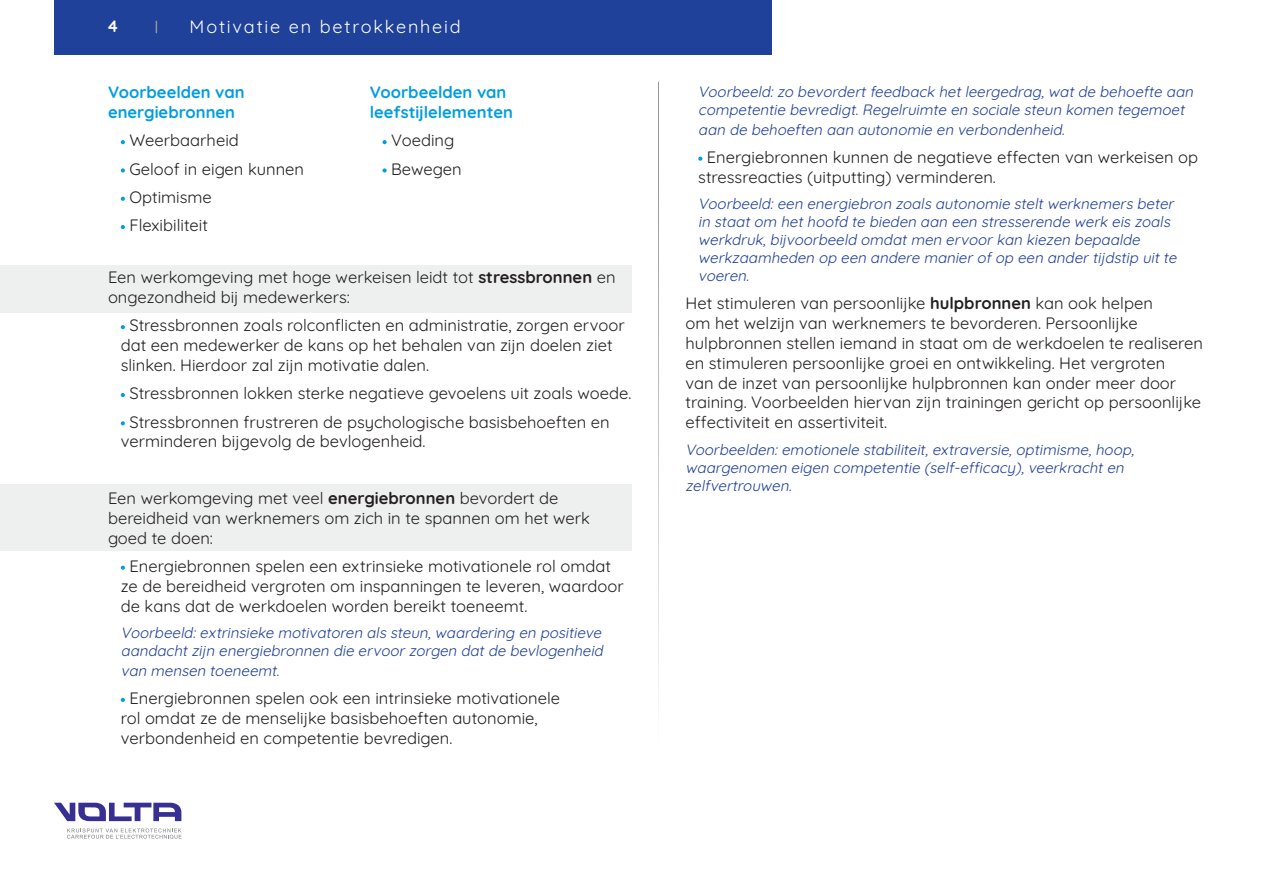
<style>
.page{position:relative;width:1263px;height:893px;background:#fff}
.page>*{position:absolute;margin:0;border:0;box-sizing:border-box;transform-origin:0 0}
.t1{font:300 18px "Quicksand";letter-spacing:.1em;color:#fff}
.t2{font:300 16.5px/19.8px "Quicksand";color:#231f20}
.t3{font:300 16.5px/19.8px "Quicksand";color:#009de0}
.t4{font:300 16.5px "Quicksand";color:#fff}
.t5{font:italic 300 15px/18px "Quicksand";color:#20419a}
</style>
<div class="page">
<svg style="left:67px;top:828px;width:115px;height:11px"></svg>
<svg style="left:54px;top:803px;width:127px;height:18px"></svg>
<div style="left:54px;top:0;width:718px;height:54px;background:#20419a"></div>
<svg style="left:156px;top:21px;width:1px;height:12px"></svg>
<div style="left:0;top:265px;width:631px;height:48px;background:#eeefef"></div>
<div style="left:0;top:484px;width:631px;height:67px;background:#eeefef"></div>
<hr style="left:658px;top:82px;width:1px;height:712px;background:#939598">
<svg style="left:121px;top:140px;width:4px;height:4px"></svg>
<svg style="left:121px;top:168px;width:4px;height:5px"></svg>
<svg style="left:121px;top:197px;width:4px;height:4px"></svg>
<svg style="left:121px;top:225px;width:4px;height:4px"></svg>
<svg style="left:382px;top:140px;width:5px;height:4px"></svg>
<svg style="left:382px;top:168px;width:5px;height:5px"></svg>
<svg style="left:121px;top:325px;width:4px;height:4px"></svg>
<svg style="left:121px;top:393px;width:4px;height:4px"></svg>
<svg style="left:121px;top:421px;width:4px;height:4px"></svg>
<svg style="left:121px;top:566px;width:4px;height:4px"></svg>
<svg style="left:121px;top:698px;width:4px;height:4px"></svg>
<svg style="left:698px;top:157px;width:4px;height:4px"></svg>
<p class="t4" style="left:108px;top:14px;width:11px">4</p>
<p class="t1" style="left:190px;top:13px;width:273px">Motivatie en betrokkenheid</p>
<p class="t3" style="left:108px;top:81px;width:138px">Voorbeelden van energiebronnen</p>
<p class="t2" style="left:129px;top:129px;width:111px">Weerbaarheid</p>
<p class="t2" style="left:129px;top:157px;width:176px">Geloof in eigen kunnen</p>
<p class="t2" style="left:129px;top:186px;width:84px">Optimisme</p>
<p class="t2" style="left:129px;top:214px;width:80px">Flexibiliteit</p>
<p class="t3" style="left:370px;top:81px;width:145px">Voorbeelden van leefstijlelementen</p>
<p class="t2" style="left:391px;top:129px;width:65px">Voeding</p>
<p class="t2" style="left:391px;top:157px;width:72px">Bewegen</p>
<p class="t2" style="left:108px;top:266px;width:509px">Een werkomgeving met hoge werkeisen leidt tot stressbronnen en ongezondheid bij medewerkers:</p>
<p class="t2" style="left:121px;top:314px;width:505px;text-indent:9px">Stressbronnen zoals rolconflicten en administratie, zorgen ervoor dat een medewerker de kans op het behalen van zijn doelen ziet slinken. Hierdoor zal zijn motivatie dalen.</p>
<p class="t2" style="left:129px;top:382px;width:503px">Stressbronnen lokken sterke negatieve gevoelens uit zoals woede.</p>
<p class="t2" style="left:121px;top:410px;width:490px;text-indent:9px">Stressbronnen frustreren de psychologische basisbehoeften en verminderen bijgevolg de bevlogenheid.</p>
<p class="t2" style="left:108px;top:487px;width:484px">Een werkomgeving met veel energiebronnen bevordert de bereidheid van werknemers om zich in te spannen om het werk goed te doen:</p>
<p class="t2" style="left:121px;top:554px;width:504px;text-indent:9px">Energiebronnen spelen een extrinsieke motivationele rol omdat ze de bereidheid vergroten om inspanningen te leveren, waardoor de kans dat de werkdoelen worden bereikt toeneemt.</p>
<p class="t5" style="left:121px;top:622px;width:487px">Voorbeeld:extrinsieke motivatoren als steun,waardering en positieve aandachtzij n energiebronnen die ervoorzorgen datde bevlogenheid</p>
<p class="t5" style="left:121px;top:660px;width:164px">van mensen toeneemt.</p>
<p class="t2" style="left:121px;top:687px;width:441px;text-indent:9px">Energiebronnen spelen ook een intrinsieke motivationele rol omdat ze de menselijke basisbehoeften autonomie, verbondenheid en competentie bevredigen.</p>
<p class="t5" style="left:698px;top:81px;width:500px">Voorbeeld:zo bevordertfeedback hetleergedrag,watde behoefte aan competentie bevredigt.Regelruimte en sociale steun komen tegemoet</p>
<p class="t5" style="left:698px;top:119px;width:371px">aan de behoeften aan autonomie en verbondenheid.</p>
<p class="t2" style="left:698px;top:145px;width:501px;text-indent:9px">Energiebronnen kunnen de negatieve effecten van werkeisen op stressreacties (uitputting) verminderen.</p>
<p class="t5" style="left:698px;top:193px;width:484px">Voorbeeld:een energiebron zoals autonomie steltwerknemers beter in staatom hethoofd te bieden aan een stresserende werk eis zoals werkdruk,bijvoorbeeld omdatmen ervoorkan kiezen bepaalde werkzaamheden op een andere manierofop een andertij dstip uitte voeren.</p>
<p class="t2" style="left:685px;top:292px;width:519px">Het stimuleren van persoonlijke hulpbronnen kan ook helpen<br>om het welzijn van werknemers te bevorderen. Persoonlijke hulpbronnen stellen iemand in staat om de werkdoelen te realiseren en stimuleren persoonlijke groei en ontwikkeling. Het vergroten<br>van de inzet van persoonlijke hulpbronnen kan onder meer door training. Voorbeelden hiervan zijn trainingen gericht op persoonlijke effectiviteit en assertiviteit.</p>
<p class="t5" style="left:685px;top:439px;width:454px">Voorbeelden:emotionele stabiliteit,extraversie,optimisme,hoop, waargenomen eigen competentie (self-efficacy),veerkrachten zelfvertrouwen.</p>
</div>
